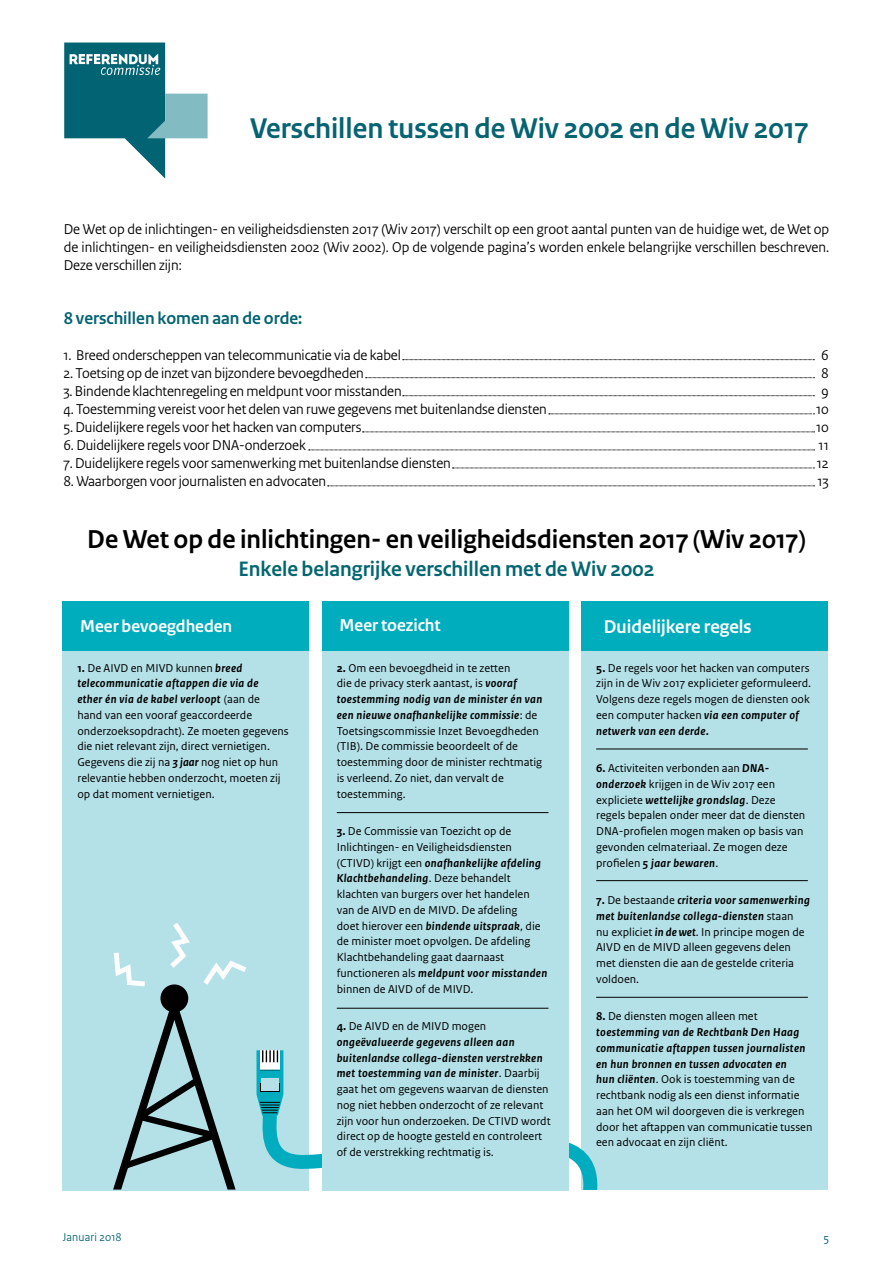
<style>
.page{position:relative;width:893px;height:1263px;background:#fff}
.page>*{position:absolute;margin:0;border:0;box-sizing:border-box;transform-origin:0 0}
.t1{font:700 30px "Rijksoverheid Sans Heading";color:#056372}
.t2{font:700 27.15px "Rijksoverheid Sans Heading";color:#000}
.t3{font:700 21.9px "Rijksoverheid Sans Heading";color:#046670}
.t4{font:700 19.5px "Rijksoverheid Sans Heading";color:#fff}
.t5{font:700 18px "Rijksoverheid Sans Heading";color:#fff}
.t6{font:700 18px "Rijksoverheid Sans Heading";color:#056372}
.t7{font:15px/18px "Rijksoverheid Sans Heading";letter-spacing:-.005em;color:#000;text-align:justify}
.t8{font:12px/15.8px "Rijksoverheid Sans Text";color:#000}
.t9{font:12px "Rijksoverheid Sans Heading";letter-spacing:.02em;color:#056372}
.t10{font:12px "Rijksoverheid Sans Text";color:#056372}
.s1{font-weight:700}
.s2{font-weight:700;font-style:italic}
</style>
<div class="page">
<svg style="left:64px;top:43px;width:144px;height:136px"></svg>
<div style="left:581px;top:650px;width:247px;height:539px;background:#b4e1e7"></div>
<svg style="left:403px;top:359px;width:411px;height:1px"></svg>
<svg style="left:366px;top:377px;width:448px;height:1px"></svg>
<svg style="left:403px;top:395px;width:411px;height:1px"></svg>
<svg style="left:549px;top:414px;width:265px;height:1px"></svg>
<svg style="left:362px;top:432px;width:452px;height:1px"></svg>
<svg style="left:309px;top:450px;width:505px;height:1px"></svg>
<svg style="left:452px;top:468px;width:362px;height:1px"></svg>
<div style="left:63px;top:601px;width:246px;height:590px;background:#b4e1e7"></div>
<div style="left:63px;top:601px;width:246px;height:49px;background:#00adbd"></div>
<div style="left:160px;top:984px;width:28px;height:28px;background:#000;border-radius:50%"></div>
<svg style="left:113px;top:1005px;width:123px;height:184px"></svg>
<svg style="left:114px;top:952px;width:31px;height:35px"></svg>
<svg style="left:165px;top:923px;width:81px;height:67px"></svg>
<svg style="left:256px;top:1050px;width:342px;height:139px"></svg>
<div style="left:322px;top:601px;width:246px;height:590px;background:#b4e1e7"></div>
<div style="left:322px;top:601px;width:246px;height:49px;background:#00adbd"></div>
<hr style="left:337px;top:812px;width:211px;height:1px;background:#000">
<hr style="left:337px;top:1008px;width:211px;height:1px;background:#000">
<div style="left:581px;top:601px;width:247px;height:49px;background:#00adbd"></div>
<hr style="left:596px;top:749px;width:212px;height:1px;background:#000">
<hr style="left:596px;top:880px;width:212px;height:1px;background:#000">
<hr style="left:596px;top:997px;width:212px;height:1px;background:#000">
<svg style="left:328px;top:486px;width:486px;height:1px"></svg>
<h1 class="t1" style="left:250px;top:112px;width:560px">Verschillen tussen de Wiv 2002 en de Wiv 2017</h1>
<p class="t7" style="left:64px;top:220px;width:767px">De Wet op de inlichtingen- en veiligheidsdiensten 2017 (Wiv 2017) verschilt op een groot aantal punten van de huidige wet, de Wet op de inlichtingen- en veiligheidsdiensten 2002 (Wiv 2002). Op de volgende pagina’s worden enkele belangrijke verschillen beschreven.<br>Deze verschillen zijn:</p>
<h3 class="t6" style="left:64px;top:308px;width:240px">8 verschillen komen aan de orde:</h3>
<p class="t7" style="left:63px;top:346px;width:339px">1. Breed onderscheppen van telecommunicatie via de kabel</p>
<p class="t7" style="left:821px;top:346px;width:9px">6</p>
<p class="t7" style="left:63px;top:364px;width:302px">2. Toetsing op de inzet van bijzondere bevoegdheden</p>
<p class="t7" style="left:821px;top:364px;width:9px">8</p>
<p class="t7" style="left:63px;top:382px;width:340px">3. Bindende klachtenregeling en meldpunt voor misstanden</p>
<p class="t7" style="left:821px;top:382px;width:9px">9</p>
<p class="t7" style="left:63px;top:400px;width:485px">4. Toestemming vereist voor het delen van ruwe gegevens met buitenlandse diensten</p>
<p class="t7" style="left:816px;top:400px;width:14px">10</p>
<p class="t7" style="left:63px;top:418px;width:300px">5. Duidelijkere regels voor het hacken van computers</p>
<p class="t7" style="left:816px;top:418px;width:14px">10</p>
<p class="t7" style="left:63px;top:436px;width:244px">6. Duidelijkere regels voor DNA-onderzoek</p>
<p class="t7" style="left:819px;top:436px;width:12px">11</p>
<p class="t7" style="left:63px;top:454px;width:389px">7. Duidelijkere regels voor samenwerking met buitenlandse diensten</p>
<p class="t7" style="left:817px;top:454px;width:13px">12</p>
<p class="t7" style="left:63px;top:472px;width:264px">8. Waarborgen voor journalisten en advocaten</p>
<p class="t7" style="left:817px;top:472px;width:13px">13</p>
<h2 class="t2" style="left:87px;top:524px;width:720px">De Wet op de inlichtingen- en veiligheidsdiensten 2017 (Wiv 2017)</h2>
<h3 class="t3" style="left:238px;top:557px;width:418px">Enkele belangrijke verschillen met de Wiv 2002</h3>
<h3 class="t5" style="left:80px;top:616px;width:154px">Meer bevoegdheden</h3>
<h3 class="t5" style="left:340px;top:615px;width:103px">Meer toezicht</h3>
<p class="t8" style="left:337px;top:660px;width:207px"><span class="s1">2.</span> Om een bevoegdheid in te zetten<br>die de privacy sterk aantast, is <span class="s2">vooraf toestemming nodig van de minister én van een nieuwe onafhankelijke commissie</span>: de Toetsingscommissie Inzet Bevoegdheden (TIB). De commissie beoordeelt of de toestemming door de minister rechtmatig is verleend. Zo niet, dan vervalt de toestemming.</p>
<p class="t8" style="left:337px;top:823px;width:212px"><span class="s1">3.</span> De Commissie van Toezicht op de Inlichtingen- en Veiligheidsdiensten (CTIVD) krijgt een <span class="s2">onafhankelijke afdeling Klachtbehandeling</span>. Deze behandelt klachten van burgers over het handelen van de AIVD en de MIVD. De afdeling<br>doet hierover een <span class="s2">bindende uitspraak</span>, die de minister moet opvolgen. De afdeling Klachtbehandeling gaat daarnaast functioneren als <span class="s2">meldpunt voor misstanden </span>binnen de AIVD of de MIVD.</p>
<p class="t8" style="left:337px;top:1018px;width:215px"><span class="s1">4.</span> De AIVD en de MIVD mogen <span class="s2">ongeëvalueerde gegevens alleen aan buitenlandse collega-diensten verstrekken met toestemming van de minister</span>. Daarbij gaat het om gegevens waarvan de diensten nog niet hebben onderzocht of ze relevant zijn voor hun onderzoeken. De CTIVD wordt direct op de hoogte gesteld en controleert of de verstrekking rechtmatig is.</p>
<p class="t8" style="left:77px;top:660px;width:213px"><span class="s1">1.</span> De AIVD en MIVD kunnen <span class="s2">breed telecommunicatie aftappen die via de<br>ether én via de kabel verloopt</span> (aan de<br>hand van een vooraf geaccordeerde onderzoeksopdracht). Ze moeten gegevens die niet relevant zijn, direct vernietigen.<br>Gegevens die zij na <span class="s2">3 jaar</span> nog niet op hun relevantie hebben onderzocht, moeten zij op dat moment vernietigen.</p>
<h3 class="t4" style="left:604px;top:616px;width:149px">Duidelijkere regels</h3>
<p class="t8" style="left:596px;top:660px;width:216px"><span class="s1">5.</span> De regels voor het hacken van computers zijn in de Wiv 2017 explicieter geformuleerd.<br>Volgens deze regels mogen de diensten ook een computer hacken <span class="s2">via een computer of netwerk van een derde.</span></p>
<p class="t8" style="left:596px;top:760px;width:210px"><span class="s1">6.</span> Activiteiten verbonden aan <span class="s2">DNA&shy;onderzoek</span> krijgen in de Wiv 2017 een expliciete <span class="s2">wettelijke grondslag</span>. Deze regels bepalen onder meer dat de diensten DNA-profielen mogen maken op basis van gevonden celmateriaal. Ze mogen deze profielen <span class="s2">5 jaar bewaren</span>.</p>
<p class="t8" style="left:596px;top:892px;width:215px"><span class="s1">7.</span> De bestaande <span class="s2">criteria voor samenwerking met buitenlandse collega-diensten</span> staan<br>nu expliciet <span class="s2">in de wet</span>. In principe mogen de AIVD en de MIVD alleen gegevens delen met diensten die aan de gestelde criteria voldoen.</p>
<p class="t8" style="left:596px;top:1009px;width:218px"><span class="s1">8.</span> De diensten mogen alleen met <span class="s2">toestemming van de Rechtbank Den Haag communicatie aftappen tussen journalisten en hun bronnen en tussen advocaten en<br>hun cliënten</span>. Ook is toestemming van de rechtbank nodig als een dienst informatie aan het OM wil doorgeven die is verkregen door het aftappen van communicatie tussen een advocaat en zijn cliënt.</p>
<p class="t9" style="left:63px;top:1230px;width:61px">Januari 2018</p>
<p class="t10" style="left:823px;top:1231px;width:7px">5</p>
</div>
